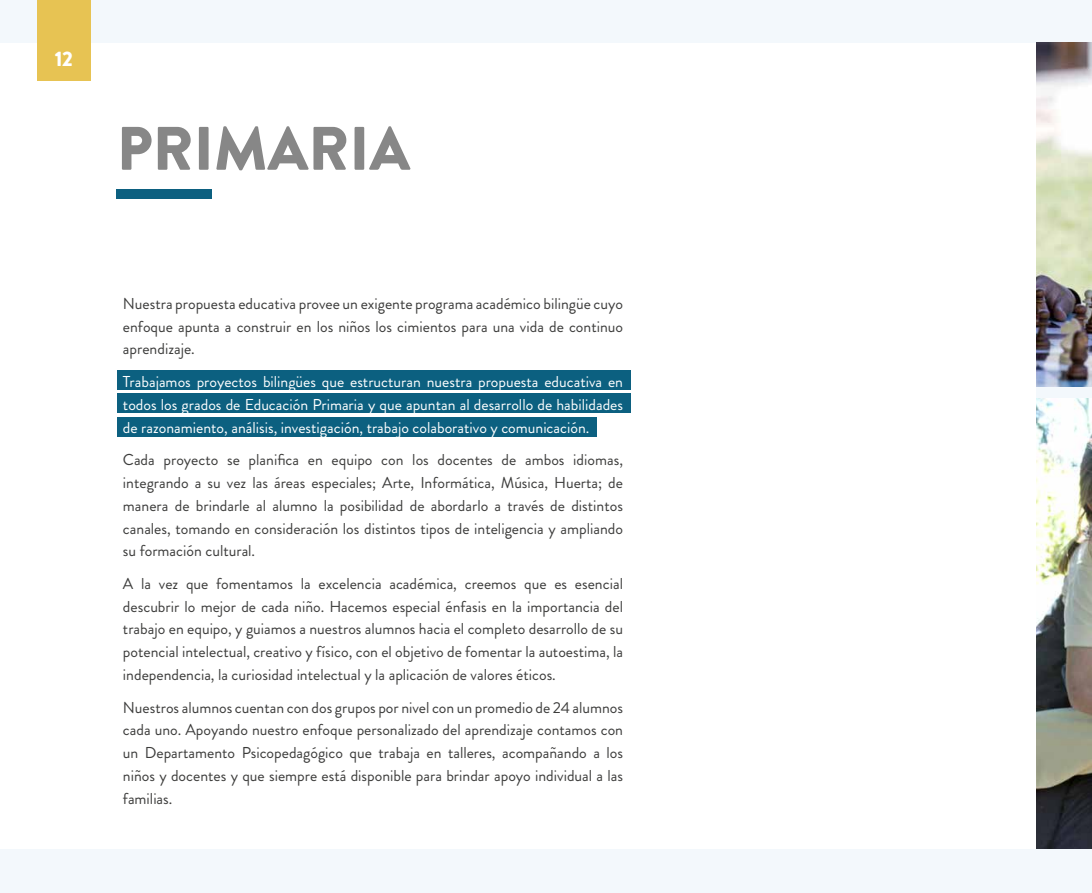
<style>
.page{position:relative;width:1092px;height:893px;background:#fff}
.page>*{position:absolute;margin:0;border:0;box-sizing:border-box;transform-origin:0 0}
.t1{font:900 61.25px "Brandon Grotesque";color:#878787}
.t2{font:900 21px "Brandon Grotesque";color:#fff}
.t3{font:15.75px/22.8px "Brandon Grotesque";color:#3c3c3b;text-align:justify}
.t4{font:15.75px/22.8px "Brandon Grotesque";color:#fff;text-align:justify}
</style>
<div class="page">
<div style="left:0;top:0;width:1091px;height:893px;background:#f3f8fc"></div>
<div style="left:0;top:43px;width:1035px;height:805px;background:#fff"></div>
<div style="left:117px;top:190px;width:95px;height:9px;background:#0c6080"></div>
<img style="left:1035px;top:42px;width:56px;height:344px">
<img style="left:1035px;top:398px;width:56px;height:450px">
<div style="left:117px;top:371px;width:513px;height:19px;background:#0c6080"></div>
<div style="left:117px;top:393px;width:513px;height:19px;background:#0c6080"></div>
<div style="left:117px;top:417px;width:479px;height:20px;background:#0c6080"></div>
<div style="left:37px;top:0;width:54px;height:81px;background:#e7c353"></div>
<h2 class="t2" style="left:55px;top:44px;width:20px">12</h2>
<h1 class="t1" style="left:117px;top:105px;width:295px">PRIMARIA</h1>
<p class="t3" style="left:123px;top:292px;width:501px">Nuestra propuesta educativa provee un exigente programa académico bilingüe cuyo enfoque apunta a construir en los niños los cimientos para una vida de continuo aprendizaje.</p>
<p class="t4" style="left:123px;top:371px;width:501px">Trabajamos proyectos bilingües que estructuran nuestra propuesta educativa en todos los grados de Educación Primaria y que apuntan al desarrollo de habilidades de razonamiento, análisis, investigación, trabajo colaborativo y comunicación.</p>
<p class="t3" style="left:123px;top:449px;width:501px">Cada proyecto se planifica en equipo con los docentes de ambos idiomas, integrando a su vez las áreas especiales; Arte, Informática, Música, Huerta; de manera de brindarle al alumno la posibilidad de abordarlo a través de distintos canales, tomando en consideración los distintos tipos de inteligencia y ampliando su formación cultural.</p>
<p class="t3" style="left:123px;top:572px;width:501px">A la vez que fomentamos la excelencia académica, creemos que es esencial descubrir lo mejor de cada niño. Hacemos especial énfasis en la importancia del trabajo en equipo, y guiamos a nuestros alumnos hacia el completo desarrollo de su potencial intelectual, creativo y físico, con el objetivo de fomentar la autoestima, la independencia, la curiosidad intelectual y la aplicación de valores éticos.</p>
<p class="t3" style="left:123px;top:696px;width:501px">Nuestros alumnos cuentan con dos grupos por nivel con un promedio de 24 alumnos cada uno. Apoyando nuestro enfoque personalizado del aprendizaje contamos con un Departamento Psicopedagógico que trabaja en talleres, acompañando a los niños y docentes y que siempre está disponible para brindar apoyo individual a las familias.</p>
</div>
